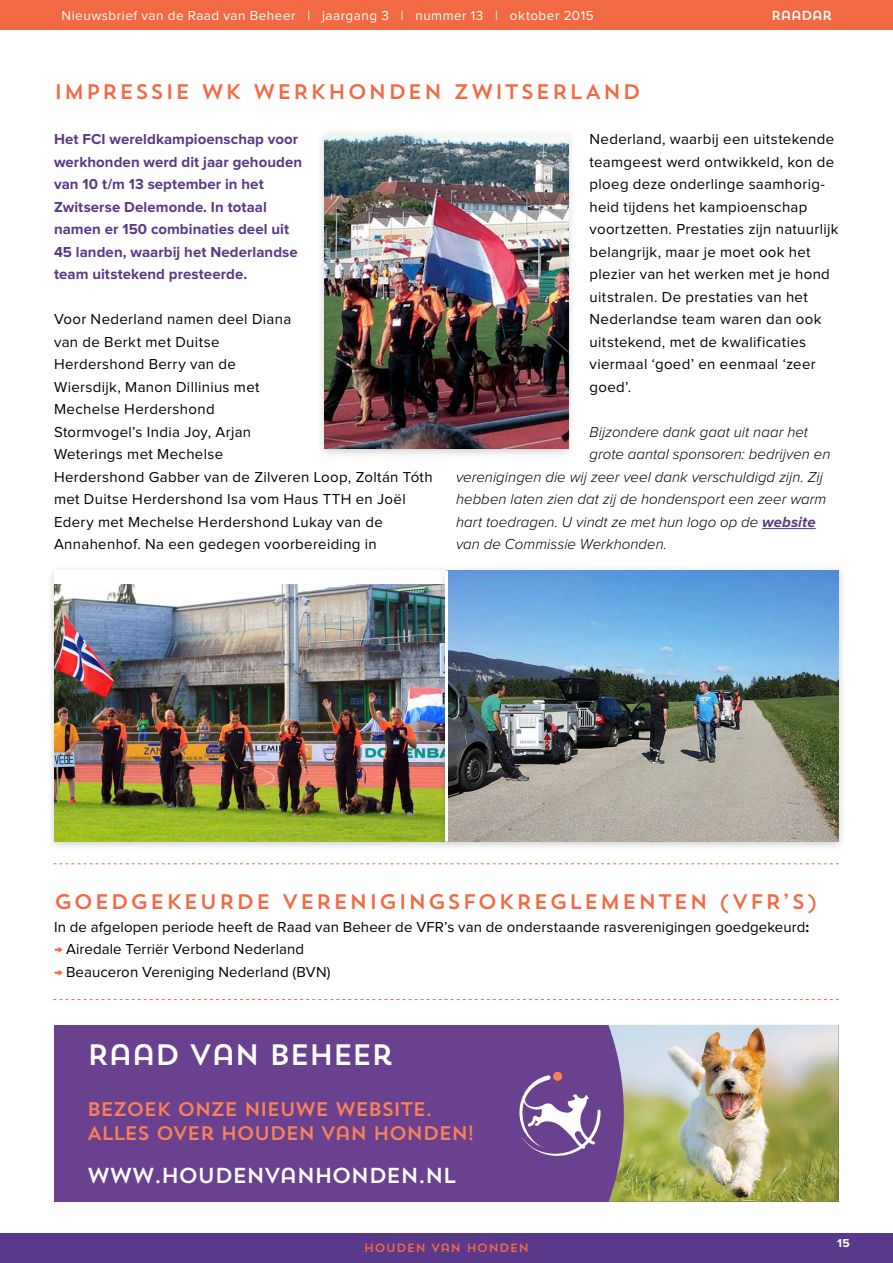
<style>
.page{position:relative;width:893px;height:1263px;background:#fff}
.page>*{position:absolute;margin:0;border:0;box-sizing:border-box;transform-origin:0 0}
.t1{font:29.4px "Trend Sans One";letter-spacing:-.065em;color:#fff}
.t2{font:21.6px "Trend Sans One";letter-spacing:-.07em;color:#fff}
.t3{font:21px "Trend Sans One";letter-spacing:.05em;color:#f26a43}
.t4{font:19.65px/23.5px "Trend Sans One";letter-spacing:-.07em;color:#fa8257}
.t5{font:15px/22.5px "Proxima Nova";letter-spacing:.02em;color:#000}
.t6{font:italic 300 15px "Proxima Nova";color:#000}
.t7{font:700 15px/22.5px "Proxima Nova";letter-spacing:.005em;color:#5a388a}
.t8{font:13.5px "Proxima Nova";letter-spacing:.035em;color:#fff}
.t9{font:13.05px "Trend Sans One";letter-spacing:-.07em;color:#fff}
.t10{font:12px "Trend Sans One";color:#f26a43}
.t11{font:700 12px "Proxima Nova";color:#fff}
.s1{font-weight:700;color:#5a388a}
.s2{font-weight:700}
.s3{color:#f26a43}
</style>
<div class="page">
<div style="left:0;top:1233px;width:893px;height:30px;background:#5a388a"></div>
<div style="left:0;top:0;width:893px;height:30px;background:#f26a43"></div>
<hr style="left:762px;top:528px;width:54px;height:1px;background:#5a388a">
<div style="left:316px;top:128px;width:261px;height:331px;background:#000;opacity:.2"></div>
<img style="left:325px;top:134px;width:243px;height:315px">
<div style="left:46px;top:564px;width:409px;height:288px;background:#000;opacity:.2"></div>
<div style="left:54px;top:570px;width:392px;height:272px;background:#fff"></div>
<img style="left:54px;top:585px;width:384px;height:257px">
<div style="left:438px;top:564px;width:409px;height:288px;background:#000;opacity:.2"></div>
<img style="left:448px;top:570px;width:391px;height:272px">
<svg style="left:53px;top:863px;width:786px;height:1px"></svg>
<svg style="left:53px;top:999px;width:786px;height:1px"></svg>
<hr style="left:445px;top:570px;width:3px;height:272px;background:#fff">
<div style="left:54px;top:1025px;width:785px;height:177px;background:#6a418e"></div>
<svg style="left:519px;top:1075px;width:82px;height:81px"></svg>
<div style="left:553px;top:1072px;width:9px;height:9px;background:#fa8257;border-radius:50%"></div>
<img style="left:608px;top:1025px;width:231px;height:177px">
<p class="t8" style="left:62px;top:9px;width:534px">Nieuwsbrief van de Raad van Beheer | jaargang 3 | nummer 13 | oktober 2015</p>
<p class="t9" style="left:771px;top:7px;width:63px">RAADAR</p>
<h3 class="t3" style="left:54px;top:78px;width:589px">IMPRESSIE WK WERKHONDEN ZWITSERLAND</h3>
<p class="t7" style="left:54px;top:128px;width:250px">Het FCI wereldkampioenschap voor werkhonden werd dit jaar gehouden van 10 t/m 13 september in het<br>Zwitserse Delemonde. In totaal namen er 150 combinaties deel uit<br>45 landen, waarbij het Nederlandse team uitstekend presteerde.</p>
<p class="t5" style="left:54px;top:308px;width:380px">Voor Nederland namen deel Diana<br>van de Berkt met Duitse<br>Herdershond Berry van de<br>Wiersdijk, Manon Dillinius met<br>Mechelse Herdershond<br>Stormvogel’s India Joy, Arjan<br>Weterings met Mechelse<br>Herdershond Gabber van de Zilveren Loop, Zoltán Tóth met Duitse Herdershond Isa vom Haus TTH en Joël Edery met Mechelse Herdershond Lukay van de Annahenhof. Na een gedegen voorbereiding in</p>
<p class="t5" style="left:590px;top:128px;width:250px">Nederland, waarbij een uitstekende teamgeest werd ontwikkeld, kon de ploeg deze onderlinge saamhorig&shy;heid tijdens het kampioenschap voortzetten. Prestaties zijn natuurlijk belangrijk, maar je moet ook het plezier van het werken met je hond uitstralen. De prestaties van het<br>Nederlandse team waren dan ook uitstekend, met de kwalificaties viermaal ‘goed’ en eenmaal ‘zeer goed’.</p>
<p class="t6" style="left:590px;top:425px;width:220px">Bijzondere dank gaat uit naar het</p>
<p class="t6" style="left:590px;top:447px;width:242px">grote aantal sponsoren: bedrijven en</p>
<p class="t6" style="left:456px;top:470px;width:368px">verenigingen die wij zeer veel dank verschuldigd zijn. Zij</p>
<p class="t6" style="left:456px;top:492px;width:372px">hebben laten zien dat zij de hondensport een zeer warm</p>
<p class="t6" style="left:456px;top:515px;width:361px">hart toedragen. U vindt ze met hun logo op de <span class="s1">website</span></p>
<p class="t6" style="left:456px;top:537px;width:213px">van de Commissie Werkhonden.</p>
<h3 class="t3" style="left:54px;top:888px;width:765px">GOEDGEKEURDE VERENIGINGSFOKREGLEMENTEN (VFR’S)</h3>
<p class="t5" style="left:54px;top:916px;width:757px">In de afgelopen periode heeft de Raad van Beheer de VFR’s van de onderstaande rasverenigingen goedgekeurd<span class="s2">:</span></p>
<p class="t5" style="left:54px;top:938px;width:252px"><span class="s3">→</span> Airedale Terriër Verbond Nederland</p>
<p class="t5" style="left:54px;top:961px;width:278px"><span class="s3">→</span> Beauceron Vereniging Nederland (BVN)</p>
<h1 class="t1" style="left:87px;top:1036px;width:309px">RAAD VAN BEHEER</h1>
<h3 class="t4" style="left:87px;top:1097px;width:390px">BEZOEK ONZE NIEUWE WEBSITE.<br>ALLES OVER HOUDEN VAN HONDEN!</h3>
<h2 class="t2" style="left:87px;top:1162px;width:371px">WWW.HOUDENVANHONDEN.NL</h2>
<p class="t10" style="left:364px;top:1240px;width:167px">HOUDEN VAN HONDEN</p>
<p class="t11" style="left:837px;top:1237px;width:14px">15</p>
</div>
